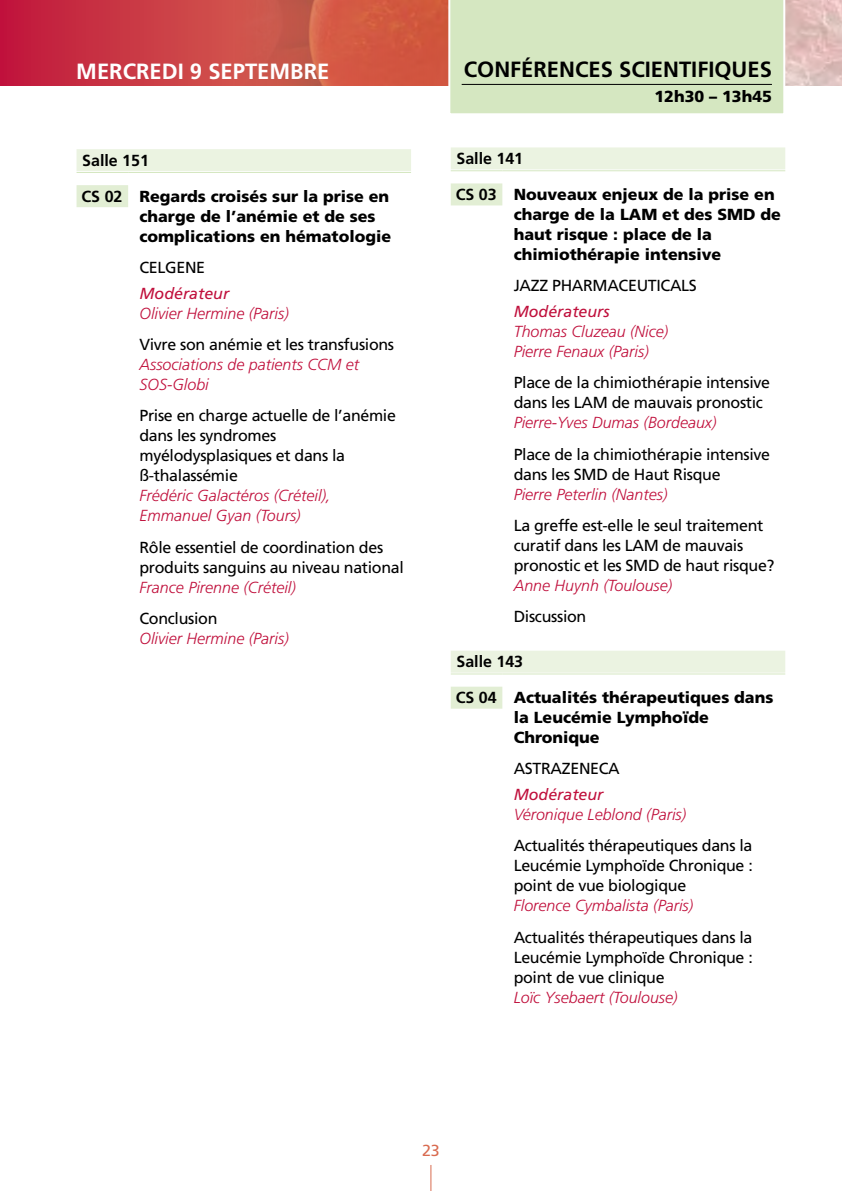
<style>
.page{position:relative;width:842px;height:1191px;background:#fff}
.page>*{position:absolute;margin:0;border:0;box-sizing:border-box;transform-origin:0 0}
.t1{font:700 22px "Frutiger LT Std";color:#000}
.t2{font:700 22px "Frutiger LT Std";color:#fff}
.t3{font:16px/20px "Frutiger LT Std";letter-spacing:-.02em;color:#000}
.t4{font:italic 300 16px/20px "Frutiger LT Std";color:#c0103c}
.t5{font:900 16px/20px "Frutiger LT Std";color:#000}
.t6{font:italic 16px "Frutiger LT Std";color:#c0103c}
.t7{font:700 16px "Frutiger LT Std";color:#000}
.t8{font:16px "Frutiger LT Std";color:#d96b50}
.s1{font-weight:700}
</style>
<div class="page">
<svg style="left:431px;top:1165px;width:1px;height:26px"></svg>
<svg style="left:0;top:0;width:832px;height:85px;background:#cd504f"></svg>
<div style="left:448px;top:0;width:337px;height:114px;background:#d5e7c1"></div>
<hr style="left:451px;top:170px;width:51px;height:1px;background:#d5e7c1">
<hr style="left:502px;top:170px;width:283px;height:1px;background:#d5e7c1">
<hr style="left:451px;top:673px;width:51px;height:1px;background:#d5e7c1">
<hr style="left:502px;top:673px;width:283px;height:1px;background:#d5e7c1">
<div style="left:451px;top:147px;width:334px;height:22px;background:#ebf3e1"></div>
<div style="left:451px;top:183px;width:51px;height:22px;background:#e2eed4"></div>
<div style="left:451px;top:650px;width:334px;height:22px;background:#ebf3e1"></div>
<div style="left:451px;top:686px;width:51px;height:22px;background:#e2eed4"></div>
<hr style="left:77px;top:172px;width:51px;height:1px;background:#d5e7c1">
<hr style="left:128px;top:172px;width:283px;height:1px;background:#d5e7c1">
<div style="left:77px;top:149px;width:334px;height:22px;background:#ebf3e1"></div>
<div style="left:77px;top:185px;width:51px;height:22px;background:#e2eed4"></div>
<h1 class="t2" style="left:76px;top:59px;width:255px">MERCREDI 9 SEPTEMBRE</h1>
<h1 class="t1" style="left:464px;top:56px;width:310px">CONFÉRENCES SCIENTIFIQUES</h1>
<p class="t5" style="left:654px;top:86px;width:119px">12h30 – 13h45</p>
<p class="t7" style="left:82px;top:150px;width:68px">Salle 151</p>
<p class="t5" style="left:139px;top:186px;width:253px;text-indent:-58px"><span class="s1">CS 02</span> Regards croisés sur la prise en charge de l’anémie et de ses complications en hématologie</p>
<p class="t3" style="left:139px;top:257px;width:67px">CELGENE</p>
<p class="t6" style="left:139px;top:284px;width:91px">Modérateur</p>
<p class="t4" style="left:139px;top:303px;width:151px">Olivier Hermine (Paris)</p>
<p class="t3" style="left:139px;top:334px;width:256px">Vivre son anémie et les transfusions</p>
<p class="t4" style="left:139px;top:354px;width:221px">Associations de patients CCM et<br>SOS-Globi</p>
<p class="t3" style="left:139px;top:406px;width:258px">Prise en charge actuelle de l’anémie dans les syndromes myélodysplasiques et dans la ß-thalassémie</p>
<p class="t4" style="left:139px;top:486px;width:193px">Frédéric Galactéros (Créteil),<br>Emmanuel Gyan (Tours)</p>
<p class="t3" style="left:139px;top:537px;width:266px">Rôle essentiel de coordination des produits sanguins au niveau national</p>
<p class="t4" style="left:139px;top:577px;width:158px">France Pirenne (Créteil)</p>
<p class="t3" style="left:139px;top:608px;width:79px">Conclusion</p>
<p class="t4" style="left:139px;top:628px;width:151px">Olivier Hermine (Paris)</p>
<p class="t7" style="left:456px;top:149px;width:68px">Salle 141</p>
<p class="t5" style="left:514px;top:184px;width:269px;text-indent:-58px"><span class="s1">CS 03</span> Nouveaux enjeux de la prise en charge de la LAM et des SMD de haut risque : place de la chimiothérapie intensive</p>
<p class="t3" style="left:514px;top:276px;width:185px">JAZZ PHARMACEUTICALS</p>
<p class="t6" style="left:514px;top:302px;width:98px">Modérateurs</p>
<p class="t4" style="left:514px;top:321px;width:156px">Thomas Cluzeau (Nice)<br>Pierre Fenaux (Paris)</p>
<p class="t3" style="left:514px;top:373px;width:258px">Place de la chimiothérapie intensive dans les LAM de mauvais pronostic</p>
<p class="t4" style="left:514px;top:413px;width:204px">Pierre-Yves Dumas (Bordeaux)</p>
<p class="t3" style="left:514px;top:444px;width:258px">Place de la chimiothérapie intensive dans les SMD de Haut Risque</p>
<p class="t4" style="left:514px;top:484px;width:155px">Pierre Peterlin (Nantes)</p>
<p class="t3" style="left:514px;top:515px;width:262px">La greffe est-elle le seul traitement curatif dans les LAM de mauvais pronostic et les SMD de haut risque?</p>
<p class="t4" style="left:514px;top:575px;width:160px">Anne Huynh (Toulouse)</p>
<p class="t3" style="left:514px;top:607px;width:74px">Discussion</p>
<p class="t7" style="left:456px;top:652px;width:68px">Salle 143</p>
<p class="t5" style="left:514px;top:687px;width:261px;text-indent:-58px"><span class="s1">CS 04</span> Actualités thérapeutiques dans la Leucémie Lymphoïde<br>Chronique</p>
<p class="t3" style="left:514px;top:759px;width:108px">ASTRAZENECA</p>
<p class="t6" style="left:514px;top:785px;width:91px">Modérateur</p>
<p class="t4" style="left:514px;top:804px;width:174px">Véronique Leblond (Paris)</p>
<p class="t3" style="left:514px;top:836px;width:241px;text-align:justify">Actualités thérapeutiques dans la Leucémie Lymphoïde Chronique : point de vue biologique</p>
<p class="t4" style="left:514px;top:896px;width:181px">Florence Cymbalista (Paris)</p>
<p class="t3" style="left:514px;top:927px;width:241px;text-align:justify">Actualités thérapeutiques dans la Leucémie Lymphoïde Chronique : point de vue clinique</p>
<p class="t4" style="left:514px;top:987px;width:165px">Loïc Ysebaert (Toulouse)</p>
<p class="t8" style="left:422px;top:1141px;width:19px">23</p>
</div>
